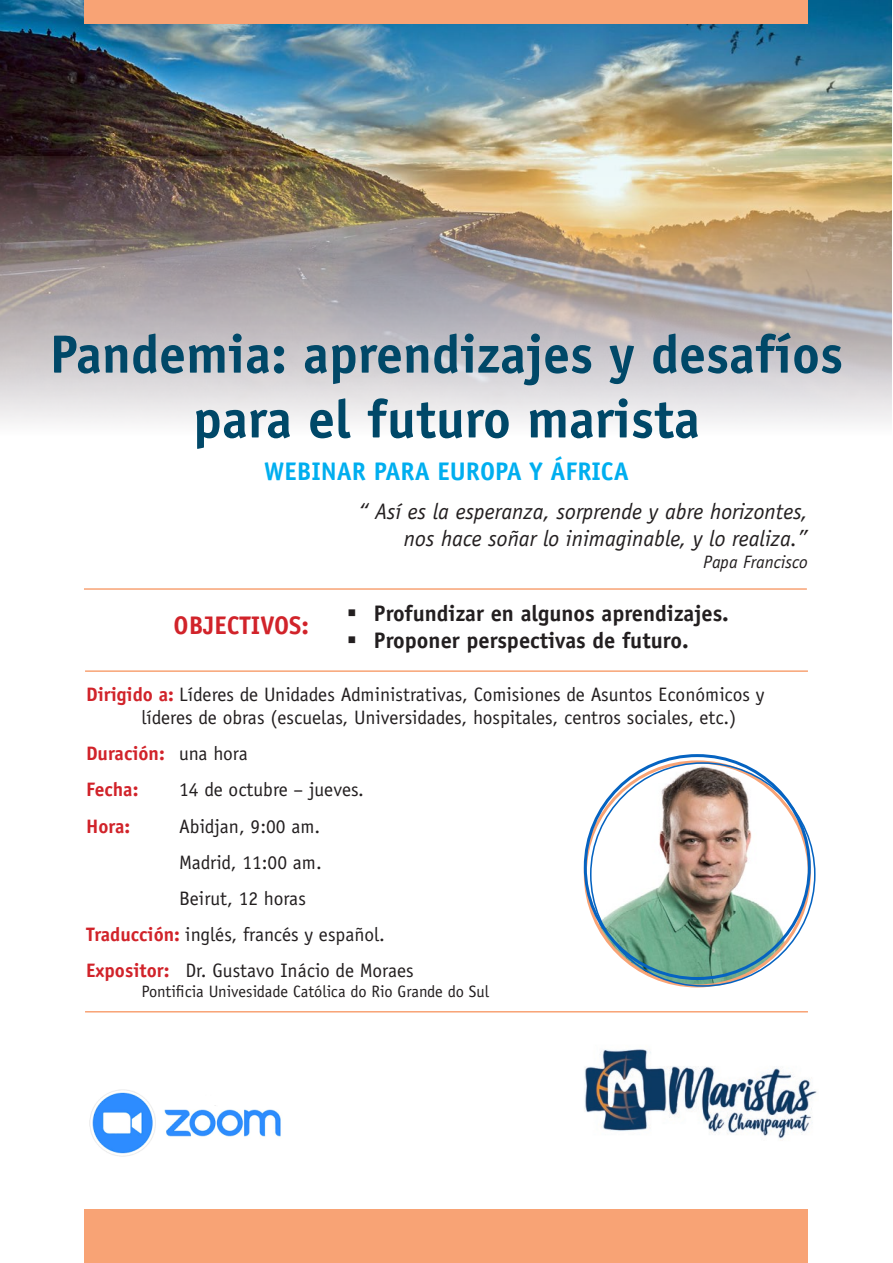
<style>
.page{position:relative;width:893px;height:1263px;background:#fff}
.page>*{position:absolute;margin:0;border:0;box-sizing:border-box;transform-origin:0 0}
.t1{font:700 54px/64.8px "Officina Sans";color:#004868;text-align:center}
.t2{font:700 25.5px "Officina Sans";color:#00aeef}
.t3{font:700 25.5px "Officina Sans";color:#d1232a}
.t4{font:italic 22.5px "Officina Sans";color:#231f20}
.t5{font:700 22.5px "Officina Sans";color:#231f20}
.t6{font:19.5px/23.4px "Officina Sans";color:#231f20}
.t7{font:700 19.5px "Officina Sans";color:#d1232a}
.t8{font:italic 18px "Officina Sans";color:#231f20}
.t9{font:16.5px "Officina Sans";color:#231f20}
.s1{font-weight:700;color:#d1232a}
.s2{font-weight:400;color:#231f20}
</style>
<div class="page">
<img style="left:0;top:0;width:892px;height:156px">
<hr style="left:85px;top:1011px;width:723px;height:1px;background:#f8a375">
<hr style="left:85px;top:670px;width:723px;height:2px;background:#f8a375">
<hr style="left:84px;top:588px;width:723px;height:2px;background:#f8a375">
<img style="left:584px;top:1049px;width:233px;height:92px">
<img style="left:89px;top:1089px;width:192px;height:68px">
<img style="left:0;top:156px;width:892px;height:267px">
<img style="left:585px;top:762px;width:224px;height:224px;border-radius:112px">
<div style="left:84px;top:1210px;width:724px;height:53px;background:#f8a375"></div>
<div style="left:84px;top:0;width:724px;height:23px;background:#f8a375"></div>
<p class="t1" style="left:50px;top:321px;width:795px">Pandemia: aprendizajes y desafíos para el futuro marista</p>
<p class="t2" style="left:264px;top:455px;width:366px">WEBINAR PARA EUROPA Y ÁFRICA</p>
<p class="t3" style="left:174px;top:609px;width:137px">OBJECTIVOS:</p>
<p class="t4" style="left:358px;top:498px;width:451px">“ Así es la esperanza, sorprende y abre horizontes,</p>
<p class="t4" style="left:404px;top:525px;width:405px">nos hace soñar lo inimaginable, y lo realiza.”</p>
<p class="t8" style="left:703px;top:551px;width:106px">Papa Francisco</p>
<p class="t5" style="left:347px;top:599px;width:383px">▪ Profundizar en algunos aprendizajes.</p>
<p class="t5" style="left:347px;top:626px;width:343px">▪ Proponer perspectivas de futuro.</p>
<p class="t6" style="left:141px;top:682px;width:625px;text-indent:-55px"><span class="s1">Dirigido a:</span> Líderes de Unidades Administrativas, Comisiones de Asuntos Económicos y líderes de obras (escuelas, Universidades, hospitales, centros sociales, etc.)</p>
<p class="t7" style="left:86px;top:741px;width:163px">Duración: <span class="s2">una hora</span></p>
<p class="t7" style="left:86px;top:777px;width:54px">Fecha:</p>
<p class="t6" style="left:179px;top:778px;width:186px">14 de octubre – jueves.</p>
<p class="t7" style="left:86px;top:814px;width:46px">Hora:</p>
<p class="t6" style="left:179px;top:814px;width:143px">Abidjan, 9:00 am.</p>
<p class="t6" style="left:179px;top:850px;width:144px">Madrid, 11:00 am.</p>
<p class="t6" style="left:179px;top:886px;width:128px">Beirut, 12 horas</p>
<p class="t6" style="left:86px;top:923px;width:300px"><span class="s1">Traducción:</span> inglés, francés y español.</p>
<p class="t6" style="left:86px;top:959px;width:329px"><span class="s1">Expositor:</span> Dr. Gustavo Inácio de Moraes</p>
<p class="t9" style="left:141px;top:982px;width:349px">Pontificia Univesidade Católica do Rio Grande do Sul</p>
</div>
